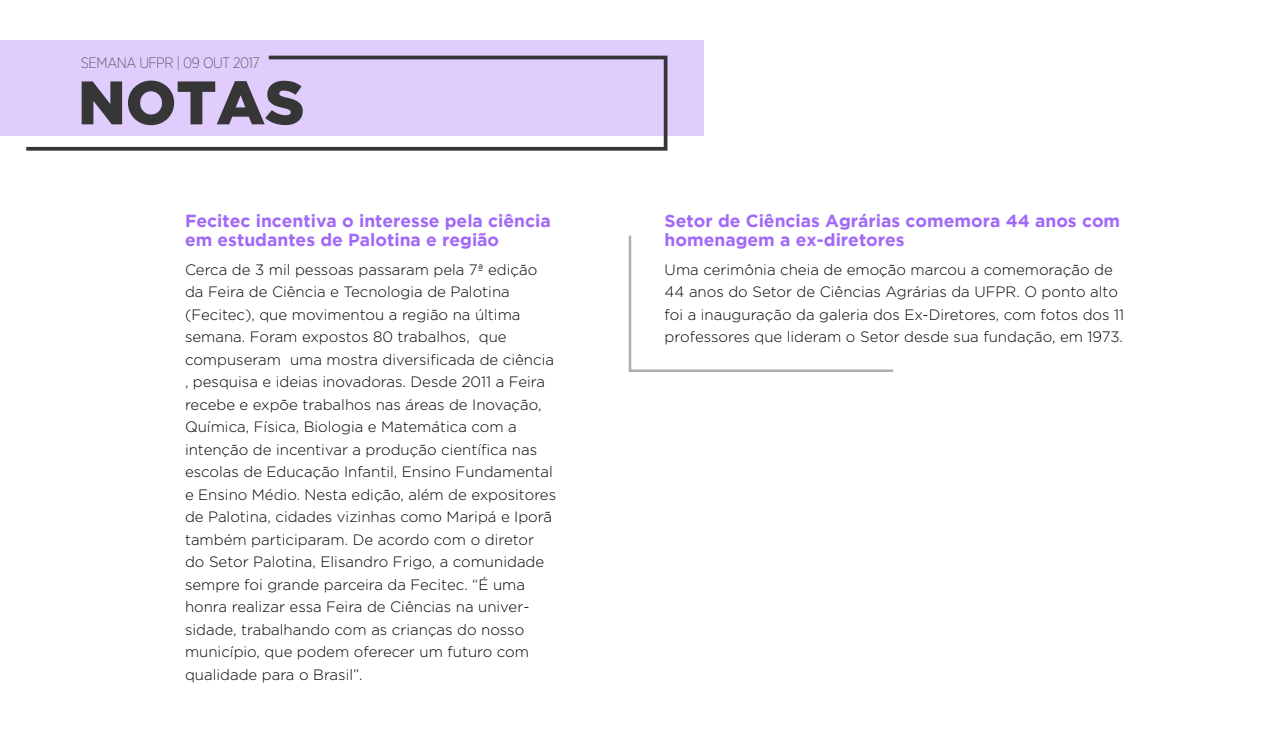
<style>
.page{position:relative;width:1275px;height:744px;background:#fff}
.page>*{position:absolute;margin:0;border:0;box-sizing:border-box;transform-origin:0 0}
.t1{font:900 61.25px "Gotham";letter-spacing:-.005em;color:#363636}
.t2{font:700 17.5px/18.8px "Gotham";color:#a269f8}
.t3{font:300 15px/22.5px "Gotham";color:#000}
.t4{font:200 15px "Gotham Narrow";letter-spacing:-.025em;color:#363636}
</style>
<div class="page">
<div style="left:0;top:41px;width:704px;height:95px;background:#e0cdfd"></div>
<svg style="left:26px;top:56px;width:642px;height:95px"></svg>
<svg style="left:628px;top:235px;width:266px;height:137px"></svg>
<p class="t4" style="left:81px;top:53px;width:180px">SEMANA UFPR | 09 OUT 2017</p>
<h1 class="t1" style="left:78px;top:67px;width:228px">NOTAS</h1>
<p class="t2" style="left:185px;top:211px;width:367px">Fecitec incentiva o interesse pela ciência em estudantes de Palotina e região</p>
<p class="t3" style="left:185px;top:258px;width:373px">Cerca de 3 mil pessoas passaram pela 7ª edição da Feira de Ciência e Tecnologia de Palotina (Fecitec), que movimentou a região na última semana. Foram expostos 80 trabalhos, que compuseram uma mostra diversificada de ciência , pesquisa e ideias inovadoras. Desde 2011 a Feira recebe e expõe trabalhos nas áreas de Inovação, Química, Física, Biologia e Matemática com a intenção de incentivar a produção científica nas escolas de Educação Infantil, Ensino Fundamental e Ensino Médio. Nesta edição, além de expositores de Palotina, cidades vizinhas como Maripá e Iporã também participaram. De acordo com o diretor do Setor Palotina, Elisandro Frigo, a comunidade sempre foi grande parceira da Fecitec. “É uma honra realizar essa Feira de Ciências na univer&shy;sidade, trabalhando com as crianças do nosso município, que podem oferecer um futuro com qualidade para o Brasil”.</p>
<p class="t2" style="left:665px;top:211px;width:457px">Setor de Ciências Agrárias comemora 44 anos com homenagem a ex-diretores</p>
<p class="t3" style="left:665px;top:258px;width:461px">Uma cerimônia cheia de emoção marcou a comemoração de 44 anos do Setor de Ciências Agrárias da UFPR. O ponto alto foi a inauguração da galeria dos Ex-Diretores, com fotos dos 11 professores que lideram o Setor desde sua fundação, em 1973.</p>
</div>
